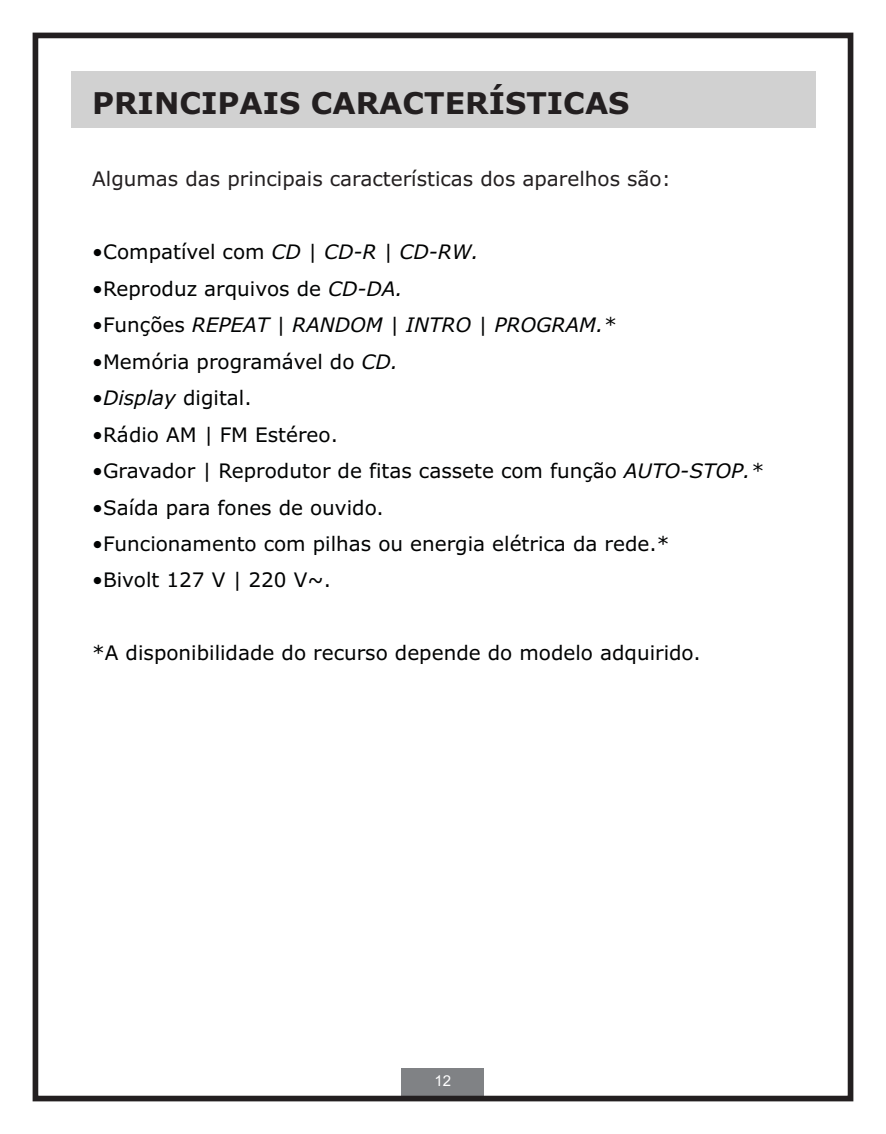
<style>
.page{position:relative;width:886px;height:1134px;background:#fff}
.page>*{position:absolute;margin:0;border:0;box-sizing:border-box;transform-origin:0 0}
.t1{font:700 30px "Verdana";color:#231f20}
.t2{font:20px "Verdana";color:#010202}
.t3{font:20px "Verdana";color:#231f20}
.t4{font:italic 20px "Verdana";color:#010202}
.t5{font:15px "Arial";color:#fff}
.s1{font-style:italic}
.s2{font-style:normal}
</style>
<div class="page">
<div style="left:71px;top:71px;width:744px;height:57px;background:#d1d1d1"></div>
<div style="left:402px;top:1068px;width:82px;height:30px;background:#808285"></div>
<div style="left:33px;top:33px;width:820px;height:1068px;border:6px solid #231f20"></div>
<h1 class="t1" style="left:92px;top:91px;width:539px">PRINCIPAIS CARACTERÍSTICAS</h1>
<p class="t3" style="left:92px;top:171px;width:580px">Algumas das principais características dos aparelhos são:</p>
<p class="t2" style="left:92px;top:244px;width:388px">•Compatível com <span class="s1">CD | CD-R | CD-RW.</span></p>
<p class="t2" style="left:92px;top:280px;width:312px">•Reproduz arquivos de <span class="s1">CD-DA.</span></p>
<p class="t4" style="left:92px;top:317px;width:525px"><span class="s2">•Funções</span> REPEAT | RANDOM | INTRO | PROGRAM.*</p>
<p class="t2" style="left:92px;top:353px;width:307px">•Memória programável do <span class="s1">CD.</span></p>
<p class="t2" style="left:92px;top:390px;width:161px">•<span class="s1">Display</span> digital.</p>
<p class="t2" style="left:92px;top:426px;width:247px">•Rádio AM <span class="s1">|</span> FM Estéreo.</p>
<p class="t2" style="left:92px;top:463px;width:672px">•Gravador <span class="s1">|</span> Reprodutor de fitas cassete com função <span class="s1">AUTO-STOP.*</span></p>
<p class="t2" style="left:92px;top:499px;width:293px">•Saída para fones de ouvido.</p>
<p class="t2" style="left:92px;top:536px;width:579px">•Funcionamento com pilhas ou energia elétrica da rede.*</p>
<p class="t2" style="left:92px;top:572px;width:240px">•Bivolt 127 V <span class="s1">|</span> 220 V~.</p>
<p class="t2" style="left:92px;top:645px;width:610px">*A disponibilidade do recurso depende do modelo adquirido.</p>
<p class="t5" style="left:435px;top:1075px;width:18px">12</p>
</div>
